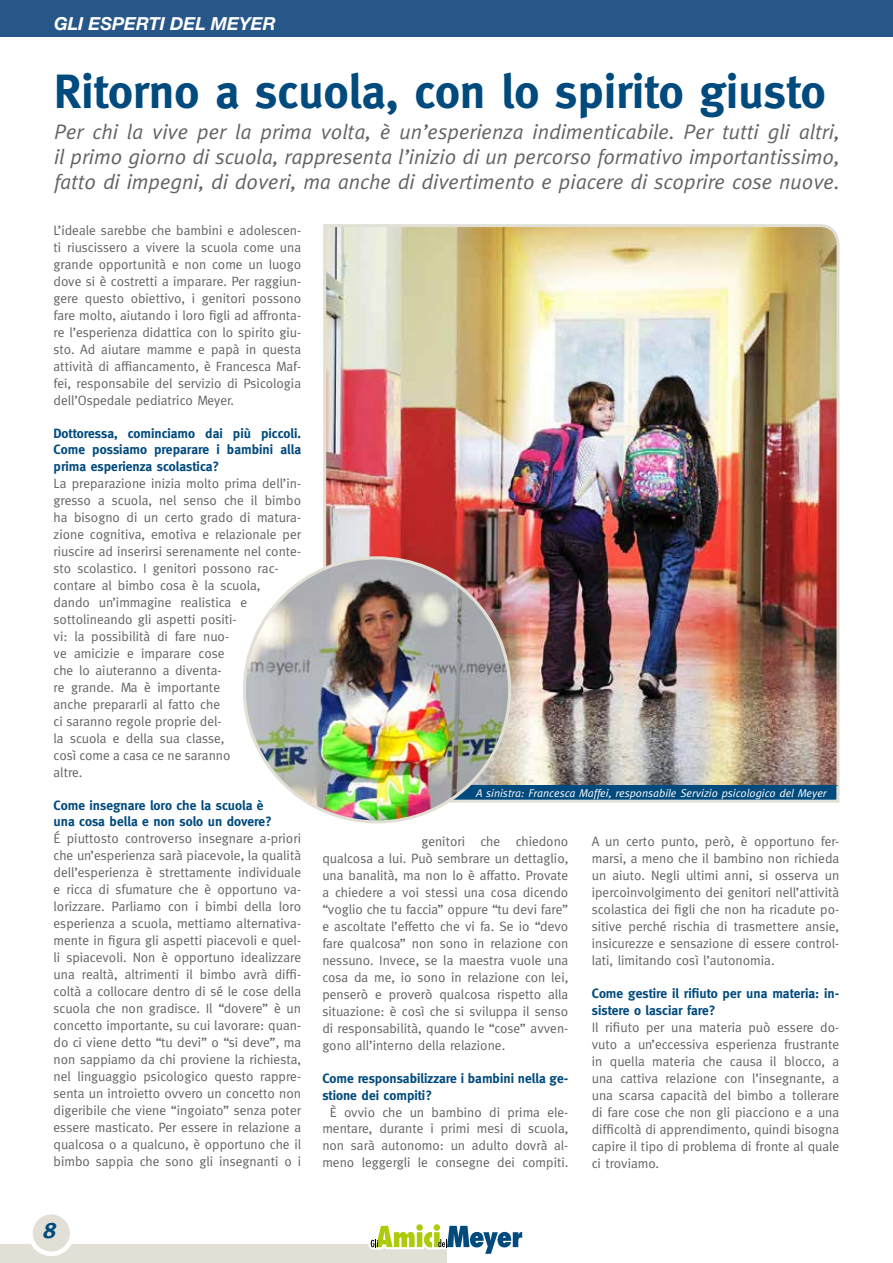
<style>
.page{position:relative;width:893px;height:1263px;background:#fff}
.page>*{position:absolute;margin:0;border:0;box-sizing:border-box;transform-origin:0 0}
.t1{font:700 48px "Meta";color:#004a7d}
.t2{font:italic 700 22.5px "Meta";color:#004a7d}
.t3{font:italic 21px/25.2px "Meta";color:#646363;text-align:justify}
.t4{font:italic 700 18px "Helvetica Neue LT Std";color:#fff}
.t5{font:13.5px/17px "Meta";color:#646363;text-align:justify}
.t6{font:700 13.5px/16.2px "Meta";color:#004a7d}
.t7{font:italic 11.25px "Meta";color:#fff}
</style>
<div class="page">
<div style="left:0;top:0;width:893px;height:37px;background:#265788"></div>
<img style="left:323px;top:224px;width:517px;height:573px">
<div style="left:325px;top:786px;width:513px;height:15px;background:#004a7d"></div>
<div style="left:323px;top:784px;width:516px;height:19px;border:3px solid #e2e0d6"></div>
<img style="left:244px;top:558px;width:266px;height:264px">
<div style="left:0;top:1243px;width:446px;height:20px;background:#e2e0d6"></div>
<svg style="left:28px;top:1210px;width:46px;height:46px;fill:#e2e0d6"></svg>
<svg style="left:366px;top:1224px;width:157px;height:39px"></svg>
<h3 class="t4" style="left:54px;top:12px;width:223px">GLI ESPERTI DEL MEYER</h3>
<h1 class="t1" style="left:54px;top:64px;width:773px">Ritorno a scuola, con lo spirito giusto</h1>
<p class="t3" style="left:54px;top:119px;width:787px">Per chi la vive per la prima volta, è un’esperienza indimenticabile. Per tutti gli altri, il primo giorno di scuola, rappresenta l’inizio di un percorso formativo importantissimo, fatto di impegni, di doveri, ma anche di divertimento e piacere di scoprire cose nuove.</p>
<p class="t5" style="left:54px;top:221px;width:249px">L’ideale sarebbe che bambini e adolescen&shy;ti riuscissero a vivere la scuola come una grande opportunità e non come un luogo dove si è costretti a imparare. Per raggiun&shy;gere questo obiettivo, i genitori possono fare molto, aiutando i loro figli ad affronta&shy;re l’esperienza didattica con lo spirito giu&shy;sto. Ad aiutare mamme e papà in questa attività di affiancamento, è Francesca Maf&shy;fei, responsabile del servizio di Psicologia dell’Ospedale pediatrico Meyer.</p>
<p class="t6" style="left:54px;top:425px;width:249px;line-height:16.6px;text-align:justify">Dottoressa, cominciamo dai più piccoli.<br>Come possiamo preparare i bambini alla prima esperienza scolastica?</p>
<p class="t5" style="left:54px;top:475px;width:249px;text-align:left">La preparazione inizia molto prima dell’in&shy;gresso a scuola, nel senso che il bimbo ha bisogno di un certo grado di matura&shy;zione cognitiva, emotiva e relazionale per riuscire ad inserirsi serenamente nel conte&shy;sto scolastico. I genitori possono rac&shy;contare al bimbo cosa è la scuola,<br>dando un’immagine realistica e sottolineando gli aspetti positi-<br>vi: la possibilità di fare nuo-<br>ve amicizie e imparare cose<br>che lo aiuteranno a diventa-<br>re grande. Ma è importante<br>anche prepararli al fatto che<br>ci saranno regole proprie del-<br>la scuola e della sua classe,<br>così come a casa ce ne saranno<br>altre.</p>
<p class="t6" style="left:54px;top:797px;width:220px">Come insegnare loro che la scuola è una cosa bella e non solo un dovere?</p>
<p class="t5" style="left:54px;top:830px;width:249px">É piuttosto controverso insegnare a-priori che un’esperienza sarà piacevole, la qualità dell’esperienza è strettamente individuale e ricca di sfumature che è opportuno va&shy;lorizzare. Parliamo con i bimbi della loro esperienza a scuola, mettiamo alternativa&shy;mente in figura gli aspetti piacevoli e quel&shy;li spiacevoli. Non è opportuno idealizzare una realtà, altrimenti il bimbo avrà diffi&shy;coltà a collocare dentro di sé le cose della scuola che non gradisce. Il “dovere” è un concetto importante, su cui lavorare: quan&shy;do ci viene detto “tu devi” o “si deve”, ma non sappiamo da chi proviene la richiesta, nel linguaggio psicologico questo rappre&shy;senta un introietto ovvero un concetto non digeribile che viene “ingoiato” senza poter essere masticato. Per essere in relazione a qualcosa o a qualcuno, è opportuno che il bimbo sappia che sono gli insegnanti o i</p>
<h2 class="t2" style="left:42px;top:1217px;width:20px">8</h2>
<p class="t7" style="left:476px;top:787px;width:352px">A sinistra: Francesca Maffei, responsabile Servizio psicologico del Meyer</p>
<p class="t5" style="left:322px;top:833px;width:248px;text-indent:99px">genitori che chiedono qualcosa a lui. Può sembrare un dettaglio, una banalità, ma non lo è affatto. Provate a chiedere a voi stessi una cosa dicendo “voglio che tu faccia” oppure “tu devi fare” e ascoltate l’effetto che vi fa. Se io “devo fare qualcosa” non sono in relazione con nessuno. Invece, se la maestra vuole una cosa da me, io sono in relazione con lei, penserò e proverò qualcosa rispetto alla situazione: è così che si sviluppa il senso di responsabilità, quando le “cose” avven&shy;gono all’interno della relazione.</p>
<p class="t6" style="left:322px;top:1070px;width:247px">Come responsabilizzare i bambini nella ge&shy;stione dei compiti?</p>
<p class="t5" style="left:322px;top:1103px;width:248px;text-align:center">È ovvio che un bambino di prima ele&shy;mentare, durante i primi mesi di scuola, non sarà autonomo: un adulto dovrà al&shy;meno leggergli le consegne dei compiti.</p>
<p class="t5" style="left:592px;top:833px;width:249px">A un certo punto, però, è opportuno fer&shy;marsi, a meno che il bambino non richieda un aiuto. Negli ultimi anni, si osserva un ipercoinvolgimento dei genitori nell’attività scolastica dei figli che non ha ricadute po&shy;sitive perché rischia di trasmettere ansie, insicurezze e sensazione di essere control&shy;lati, limitando così l’autonomia.</p>
<p class="t6" style="left:592px;top:985px;width:249px">Come gestire il rifiuto per una materia: in&shy;sistere o lasciar fare?</p>
<p class="t5" style="left:592px;top:1018px;width:249px">Il rifiuto per una materia può essere do&shy;vuto a un’eccessiva esperienza frustrante in quella materia che causa il blocco, a una cattiva relazione con l’insegnante, a una scarsa capacità del bimbo a tollerare di fare cose che non gli piacciono e a una difficoltà di apprendimento, quindi bisogna capire il tipo di problema di fronte al quale ci troviamo.</p>
</div>
